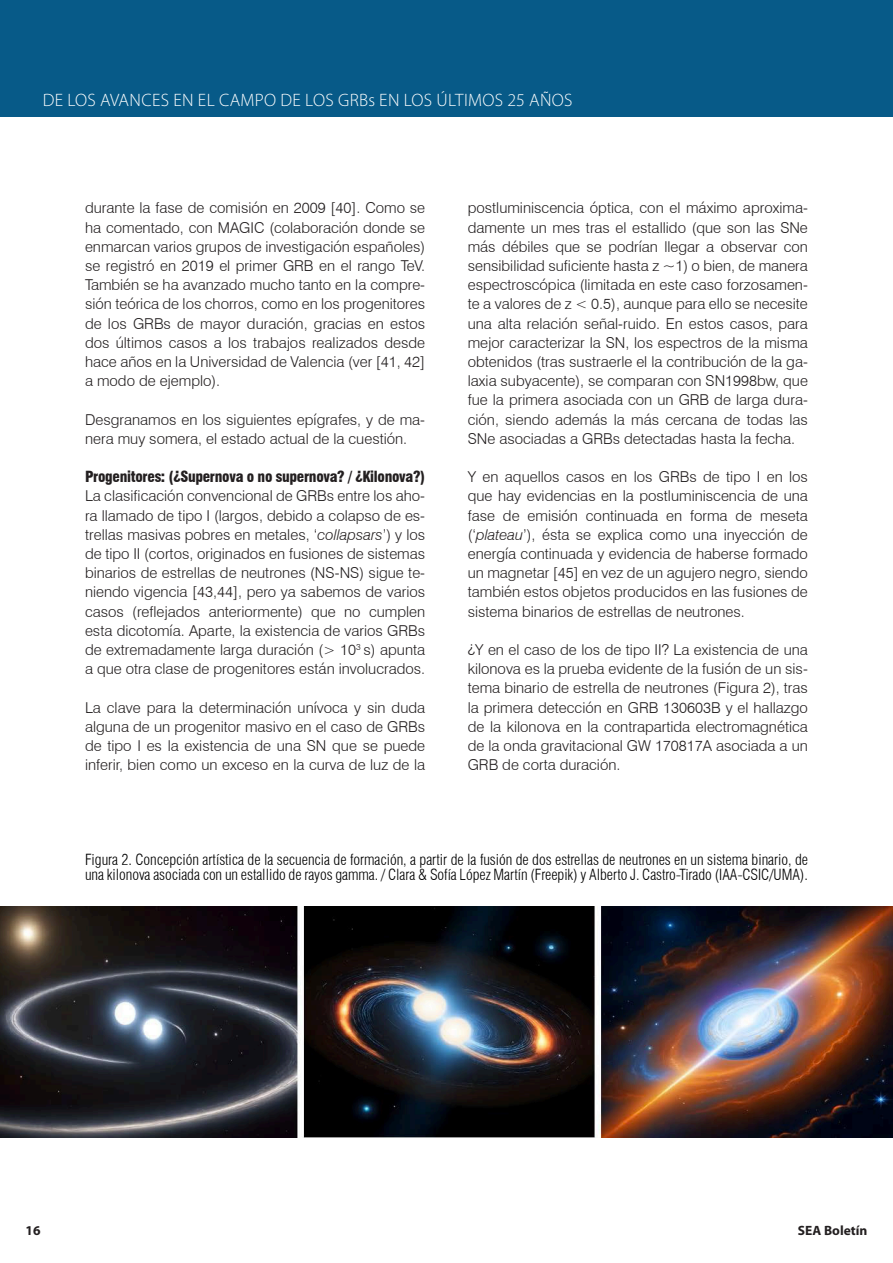
<style>
.page{position:relative;width:893px;height:1263px;background:#fff}
.page>*{position:absolute;margin:0;border:0;box-sizing:border-box;transform-origin:0 0}
.t1{font:300 18px "Myriad Pro";letter-spacing:.02em;color:#fff}
.Body_1{font:300 15px/19.2px "Swiss 721 BT";color:#231f20;text-align:justify}
.t2{font:300 condensed 15px/15px "Swiss 721 BT";letter-spacing:-.005em;color:#000}
.Body_1-2{font:900 condensed 15px "Swiss 721 BT";letter-spacing:-.02em;color:#231f20}
.t3{font:700 13.5px "Myriad Pro";color:#231f20}
.s1{font-style:italic}
</style>
<div class="page">
<div style="left:0;top:0;width:893px;height:117px;background:#075a88"></div>
<img style="left:0;top:907px;width:893px;height:230px">
<p class="t1" style="left:43px;top:89px;width:531px">DE LOS AVANCES EN EL CAMPO DE LOS GRBs EN LOS ÚLTIMOS 25 AÑOS</p>
<p class="Body_1" style="left:85px;top:198px;width:342px">durante la fase de comisión en 2009 [40]. Como se ha comentado, con MAGIC (colaboración donde se enmarcan varios grupos de investigación españoles) se registró en 2019 el primer GRB en el rango TeV.<br>También se ha avanzado mucho tanto en la compre&shy;sión teórica de los chorros, como en los progenitores de los GRBs de mayor duración, gracias en estos dos últimos casos a los trabajos realizados desde hace años en la Universidad de Valencia (ver [41, 42] a modo de ejemplo).</p>
<p class="Body_1" style="left:85px;top:410px;width:342px">Desgranamos en los siguientes epígrafes, y de ma&shy;nera muy somera, el estado actual de la cuestión.</p>
<p class="Body_1-2" style="left:85px;top:468px;width:342px">Progenitores: (¿Supernova o no supernova? / ¿Kilonova?)</p>
<p class="Body_1" style="left:85px;top:486px;width:342px">La clasificación convencional de GRBs entre los aho&shy;ra llamado de tipo I (largos, debido a colapso de es&shy;trellas masivas pobres en metales, ‘<span class="s1">collapsars</span>’) y los de tipo II (cortos, originados en fusiones de sistemas binarios de estrellas de neutrones (NS-NS) sigue te&shy;niendo vigencia [43,44], pero ya sabemos de varios casos (reflejados anteriormente) que no cumplen esta dicotomía. Aparte, la existencia de varios GRBs de extremadamente larga duración (&gt; 10<sup>3</sup> s) apunta a que otra clase de progenitores están involucrados.</p>
<p class="Body_1" style="left:85px;top:698px;width:342px">La clave para la determinación unívoca y sin duda alguna de un progenitor masivo en el caso de GRBs de tipo I es la existencia de una SN que se puede inferir, bien como un exceso en la curva de luz de la</p>
<p class="Body_1" style="left:468px;top:198px;width:342px">postluminiscencia óptica, con el máximo aproxima&shy;damente un mes tras el estallido (que son las SNe más débiles que se podrían llegar a observar con sensibilidad suficiente hasta z ~1) o bien, de manera espectroscópica (limitada en este caso forzosamen&shy;te a valores de z &lt; 0.5), aunque para ello se necesite una alta relación señal-ruido. En estos casos, para mejor caracterizar la SN, los espectros de la misma obtenidos (tras sustraerle el la contribución de la ga&shy;laxia subyacente), se comparan con SN1998bw, que fue la primera asociada con un GRB de larga dura&shy;ción, siendo además la más cercana de todas las SNe asociadas a GRBs detectadas hasta la fecha.</p>
<p class="Body_1" style="left:468px;top:467px;width:342px">Y en aquellos casos en los GRBs de tipo I en los que hay evidencias en la postluminiscencia de una fase de emisión continuada en forma de meseta (‘<span class="s1">plateau</span>’), ésta se explica como una inyección de energía continuada y evidencia de haberse formado un magnetar [45] en vez de un agujero negro, siendo también estos objetos producidos en las fusiones de sistema binarios de estrellas de neutrones.</p>
<p class="Body_1" style="left:468px;top:640px;width:342px">¿Y en el caso de los de tipo II? La existencia de una kilonova es la prueba evidente de la fusión de un sis&shy;tema binario de estrella de neutrones (Figura 2), tras la primera detección en GRB 130603B y el hallazgo de la kilonova en la contrapartida electromagnética de la onda gravitacional GW 170817A asociada a un GRB de corta duración.</p>
<p class="t2" style="left:85px;top:852px;width:724px">Figura 2. Concepción artística de la secuencia de formación, a partir de la fusión de dos estrellas de neutrones en un sistema binario, de una kilonova asociada con un estallido de rayos gamma. / Clara &amp; Sofía López Martín (Freepik) y Alberto J. Castro-Tirado (IAA-CSIC/UMA).</p>
<p class="t3" style="left:26px;top:1221px;width:16px">16</p>
<p class="t3" style="left:798px;top:1221px;width:71px">SEA Boletín</p>
</div>
